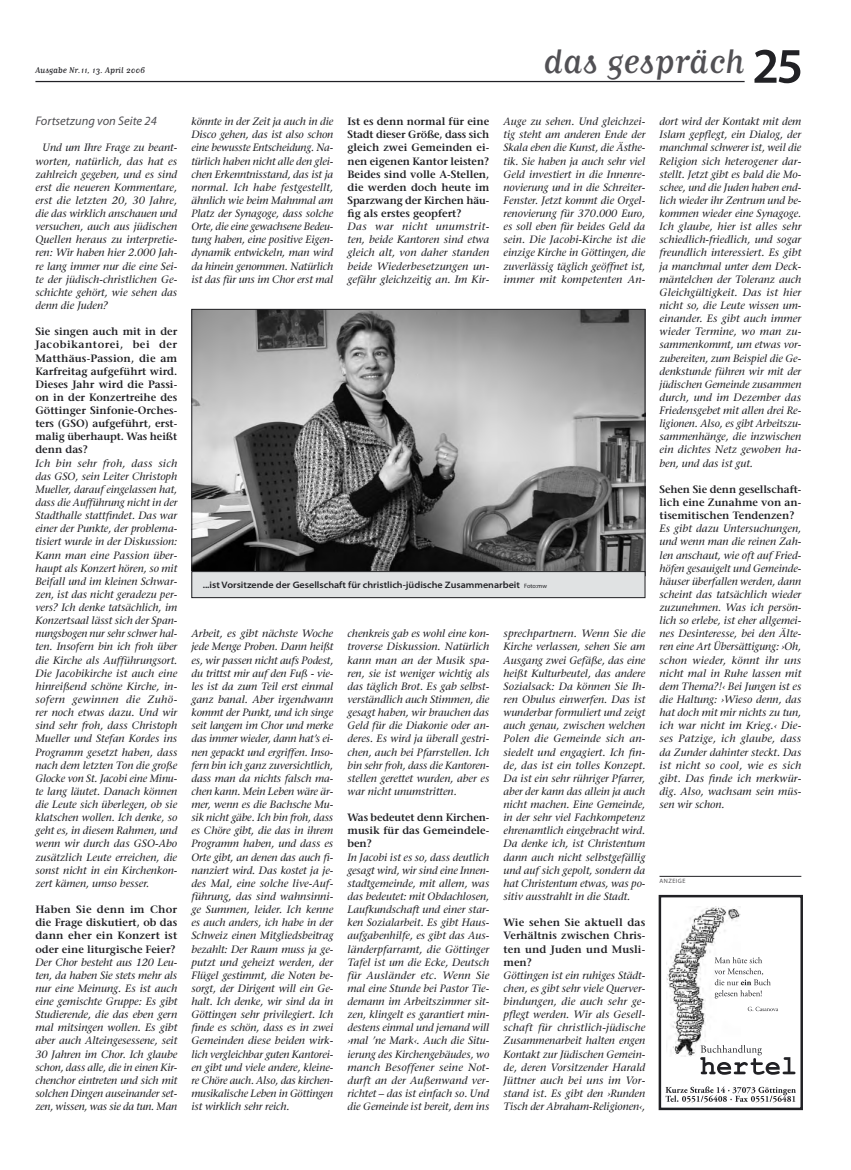
<style>
.page{position:relative;width:851px;height:1170px;background:#fff}
.page>*{position:absolute;margin:0;border:0;box-sizing:border-box;transform-origin:0 0}
.t1{font:600 50px "Myriad Pro";color:#212125}
.t2{font:40px "Matrix Script";color:#515054}
.t3{font:italic 12.5px "Myriad Pro";color:#515054}
.t4{font:italic 10.62px/13.1px "Stone Serif";color:#212125;text-align:justify}
.t5{font:600 10.62px/13.1px "Stone Serif";color:#212125;text-align:justify}
.t6{font:10px "Matrix Script";color:#212125}
.t7{font:600 semi-expanded 9.38px "Myriad Pro";color:#212125}
.t8{font:6.25px "Myriad Pro";letter-spacing:.075em;color:#515054}
.s1{font-weight:400;font-stretch:normal;font-size:6.25px}
</style>
<div class="page">
<hr style="left:35px;top:81px;width:709px;height:1px;background:#212125">
<img style="left:666px;top:906px;width:74px;height:150px">
<svg style="left:714px;top:956px;width:56px;height:42px"></svg>
<svg style="left:747px;top:1006px;width:31px;height:5px"></svg>
<svg style="left:665px;top:1086px;width:130px;height:16px"></svg>
<svg style="left:700px;top:1044px;width:95px;height:30px"></svg>
<div style="left:658px;top:894px;width:144px;height:215px;border:2px solid #212125"></div>
<hr style="left:659px;top:876px;width:142px;height:1px;background:#212125">
<img style="left:193px;top:311px;width:450px;height:260px">
<div style="left:192px;top:571px;width:453px;height:26px;background:#e0e2e3"></div>
<div style="left:191px;top:571px;width:454px;height:27px;border:1px solid #212125"></div>
<p class="t6" style="left:35px;top:65px;width:111px">Ausgabe Nr.11, 13. April 2006</p>
<h2 class="t2" style="left:543px;top:42px;width:203px">das gespräch</h2>
<h1 class="t1" style="left:754px;top:38px;width:49px">25</h1>
<p class="t3" style="left:35px;top:114px;width:123px">Fortsetzung von Seite 24</p>
<p class="t4" style="left:35px;top:141px;width:143px;text-indent:7px">Und um Ihre Frage zu beant&shy;worten, natürlich, das hat es zahlreich gegeben, und es sind erst die neueren Kommentare, erst die letzten 20, 30 Jahre, die das wirklich anschauen und versuchen, auch aus jüdischen Quellen heraus zu interpretie&shy;ren: Wir haben hier 2.000 Jah&shy;re lang immer nur die eine Sei&shy;te der jüdisch-christlichen Ge&shy;schichte gehört, wie sehen das denn die Juden?</p>
<p class="t5" style="left:35px;top:325px;width:143px">Sie singen auch mit in der Jacobikantorei, bei der Matthäus-Passion, die am Karfreitag aufgeführt wird.<br>Dieses Jahr wird die Passi&shy;on in der Konzertreihe des Göttinger Sinfonie-Orches&shy;ters (GSO) aufgeführt, erst&shy;malig überhaupt. Was heißt denn das?</p>
<p class="t4" style="left:35px;top:456px;width:143px">Ich bin sehr froh, dass sich das GSO, sein Leiter Christoph Mueller, darauf eingelassen hat, dass die Aufführung nicht in der Stadthalle stattfindet. Das war einer der Punkte, der problema&shy;tisiert wurde in der Diskussion:<br>Kann man eine Passion über&shy;haupt als Konzert hören, so mit Beifall und im kleinen Schwar&shy;zen, ist das nicht geradezu per&shy;vers? Ich denke tatsächlich, im Konzertsaal lässt sich der Span&shy;nungsbogen nur sehr schwer hal&shy;ten. Insofern bin ich froh über die Kirche als Aufführungsort.<br>Die Jacobikirche ist auch eine hinreißend schöne Kirche, in&shy;sofern gewinnen die Zuhö&shy;rer noch etwas dazu. Und wir sind sehr froh, dass Christoph Mueller und Stefan Kordes ins Programm gesetzt haben, dass nach dem letzten Ton die große Glocke von St. Jacobi eine Minu&shy;te lang läutet. Danach können die Leute sich überlegen, ob sie klatschen wollen. Ich denke, so geht es, in diesem Rahmen, und wenn wir durch das GSO-Abo zusätzlich Leute erreichen, die sonst nicht in ein Kirchenkon&shy;zert kämen, umso besser.</p>
<p class="t5" style="left:35px;top:902px;width:143px">Haben Sie denn im Chor die Frage diskutiert, ob das dann eher ein Konzert ist oder eine liturgische Feier?</p>
<p class="t4" style="left:35px;top:955px;width:143px">Der Chor besteht aus 120 Leu&shy;ten, da haben Sie stets mehr als nur eine Meinung. Es ist auch eine gemischte Gruppe: Es gibt Studierende, die das eben gern mal mitsingen wollen. Es gibt aber auch Alteingesessene, seit 30 Jahren im Chor. Ich glaube schon, dass alle, die in einen Kir&shy;chenchor eintreten und sich mit solchen Dingen auseinander set&shy;zen, wissen, was sie da tun. Man</p>
<p class="t4" style="left:191px;top:115px;width:143px">könnte in der Zeit ja auch in die Disco gehen, das ist also schon eine bewusste Entscheidung. Na&shy;türlich haben nicht alle den glei&shy;chen Erkenntnisstand, das ist ja normal. Ich habe festgestellt, ähnlich wie beim Mahnmal am Platz der Synagoge, dass solche Orte, die eine gewachsene Bedeu&shy;tung haben, eine positive Eigen&shy;dynamik entwickeln, man wird da hinein genommen. Natürlich ist das für uns im Chor erst mal</p>
<p class="t5" style="left:347px;top:115px;width:143px">Ist es denn normal für eine Stadt dieser Größe, dass sich gleich zwei Gemeinden ei&shy;nen eigenen Kantor leisten?<br>Beides sind volle A-Stellen, die werden doch heute im Sparzwang der Kirchen häu&shy;fig als erstes geopfert?</p>
<p class="t4" style="left:347px;top:220px;width:143px">Das war nicht unumstrit&shy;ten, beide Kantoren sind etwa gleich alt, von daher standen beide Wiederbesetzungen un&shy;gefähr gleichzeitig an. Im Kir-</p>
<p class="t4" style="left:503px;top:115px;width:143px">Auge zu sehen. Und gleichzei&shy;tig steht am anderen Ende der Skala eben die Kunst, die Ästhe&shy;tik. Sie haben ja auch sehr viel Geld investiert in die Innenre&shy;novierung und in die Schreiter-Fenster. Jetzt kommt die Orgel&shy;renovierung für 370.000 Euro, es soll eben für beides Geld da sein. Die Jacobi-Kirche ist die einzige Kirche in Göttingen, die zuverlässig täglich geöffnet ist, immer mit kompetenten An-</p>
<p class="t7" style="left:203px;top:579px;width:345px">...ist Vorsitzende der Gesellschaft für christlich-jüdische Zusammenarbeit <span class="s1">Foto:mw</span></p>
<p class="t4" style="left:191px;top:627px;width:143px">Arbeit, es gibt nächste Woche jede Menge Proben. Dann heißt es, wir passen nicht aufs Podest, du trittst mir auf den Fuß - vie&shy;les ist da zum Teil erst einmal ganz banal. Aber irgendwann kommt der Punkt, und ich singe seit langem im Chor und merke das immer wieder, dann hat’s ei&shy;nen gepackt und ergriffen. Inso&shy;fern bin ich ganz zuversichtlich, dass man da nichts falsch ma&shy;chen kann. Mein Leben wäre är&shy;mer, wenn es die Bachsche Mu&shy;sik nicht gäbe. Ich bin froh, dass es Chöre gibt, die das in ihrem Programm haben, und dass es Orte gibt, an denen das auch fi&shy;nanziert wird. Das kostet ja je&shy;des Mal, eine solche live-Auf&shy;führung, das sind wahnsinni&shy;ge Summen, leider. Ich kenne es auch anders, ich habe in der Schweiz einen Mitgliedsbeitrag bezahlt: Der Raum muss ja ge&shy;putzt und geheizt werden, der Flügel gestimmt, die Noten be&shy;sorgt, der Dirigent will ein Ge&shy;halt. Ich denke, wir sind da in Göttingen sehr privilegiert. Ich finde es schön, dass es in zwei Gemeinden diese beiden wirk&shy;lich vergleichbar guten Kantorei&shy;en gibt und viele andere, kleine&shy;re Chöre auch. Also, das kirchen&shy;musikalische Leben in Göttingen ist wirklich sehr reich.</p>
<p class="t4" style="left:347px;top:627px;width:143px">chenkreis gab es wohl eine kon&shy;troverse Diskussion. Natürlich kann man an der Musik spa&shy;ren, sie ist weniger wichtig als das täglich Brot. Es gab selbst&shy;verständlich auch Stimmen, die gesagt haben, wir brauchen das Geld für die Diakonie oder an&shy;deres. Es wird ja überall gestri&shy;chen, auch bei Pfarrstellen. Ich bin sehr froh, dass die Kantoren&shy;stellen gerettet wurden, aber es war nicht unumstritten.</p>
<p class="t5" style="left:347px;top:810px;width:143px">Was bedeutet denn Kirchen&shy;musik für das Gemeindele&shy;ben?</p>
<p class="t4" style="left:347px;top:850px;width:143px">In Jacobi ist es so, dass deutlich gesagt wird, wir sind eine Innen&shy;stadtgemeinde, mit allem, was das bedeutet: mit Obdachlosen, Laufkundschaft und einer star&shy;ken Sozialarbeit. Es gibt Haus&shy;aufgabenhilfe, es gibt das Aus&shy;länderpfarramt, die Göttinger Tafel ist um die Ecke, Deutsch für Ausländer etc. Wenn Sie mal eine Stunde bei Pastor Tie&shy;demann im Arbeitszimmer sit&shy;zen, klingelt es garantiert min&shy;destens einmal und jemand will ›mal ’ne Mark‹. Auch die Situ&shy;ierung des Kirchengebäudes, wo manch Besoffener seine Not&shy;durft an der Außenwand ver&shy;richtet – das ist einfach so. Und die Gemeinde ist bereit, dem ins</p>
<p class="t4" style="left:503px;top:627px;width:143px">sprechpartnern. Wenn Sie die Kirche verlassen, sehen Sie am Ausgang zwei Gefäße, das eine heißt Kulturbeutel, das andere Sozialsack: Da können Sie Ih&shy;ren Obulus einwerfen. Das ist wunderbar formuliert und zeigt auch genau, zwischen welchen Polen die Gemeinde sich an&shy;siedelt und engagiert. Ich fin&shy;de, das ist ein tolles Konzept.<br>Da ist ein sehr rühriger Pfarrer, aber der kann das allein ja auch nicht machen. Eine Gemeinde, in der sehr viel Fachkompetenz ehrenamtlich eingebracht wird.<br>Da denke ich, ist Christentum dann auch nicht selbstgefällig und auf sich gepolt, sondern da hat Christentum etwas, was po&shy;sitiv ausstrahlt in die Stadt.</p>
<p class="t5" style="left:503px;top:915px;width:143px">Wie sehen Sie aktuell das Verhältnis zwischen Chris&shy;ten und Juden und Musli&shy;men?</p>
<p class="t4" style="left:503px;top:968px;width:143px">Göttingen ist ein ruhiges Städt&shy;chen, es gibt sehr viele Querver&shy;bindungen, die auch sehr ge&shy;pflegt werden. Wir als Gesell&shy;schaft für christlich-jüdische Zusammenarbeit halten engen Kontakt zur Jüdischen Gemein&shy;de, deren Vorsitzender Harald Jüttner auch bei uns im Vor&shy;stand ist. Es gibt den ›Runden Tisch der Abraham-Religionen‹,</p>
<p class="t4" style="left:659px;top:115px;width:143px">dort wird der Kontakt mit dem Islam gepflegt, ein Dialog, der manchmal schwerer ist, weil die Religion sich heterogener dar&shy;stellt. Jetzt gibt es bald die Mo&shy;schee, und die Juden haben end&shy;lich wieder ihr Zentrum und be&shy;kommen wieder eine Synagoge.<br>Ich glaube, hier ist alles sehr schiedlich-friedlich, und sogar freundlich interessiert. Es gibt ja manchmal unter dem Deck&shy;mäntelchen der Toleranz auch Gleichgültigkeit. Das ist hier nicht so, die Leute wissen um&shy;einander. Es gibt auch immer wieder Termine, wo man zu&shy;sammenkommt, um etwas vor&shy;zubereiten, zum Beispiel die Ge&shy;denkstunde führen wir mit der jüdischen Gemeinde zusammen durch, und im Dezember das Friedensgebet mit allen drei Re&shy;ligionen. Also, es gibt Arbeitszu&shy;sammenhänge, die inzwischen ein dichtes Netz gewoben ha&shy;ben, und das ist gut.</p>
<p class="t5" style="left:659px;top:482px;width:143px">Sehen Sie denn gesellschaft&shy;lich eine Zunahme von an&shy;tisemitischen Tendenzen?</p>
<p class="t4" style="left:659px;top:522px;width:143px">Es gibt dazu Untersuchungen, und wenn man die reinen Zah&shy;len anschaut, wie oft auf Fried&shy;höfen gesauigelt und Gemeinde&shy;häuser überfallen werden, dann scheint das tatsächlich wieder zuzunehmen. Was ich persön&shy;lich so erlebe, ist eher allgemei&shy;nes Desinteresse, bei den Älte&shy;ren eine Art Übersättigung: ›Oh, schon wieder, könnt ihr uns nicht mal in Ruhe lassen mit dem Thema?!‹ Bei Jungen ist es die Haltung: ›Wieso denn, das hat doch mit mir nichts zu tun, ich war nicht im Krieg.‹ Die&shy;ses Patzige, ich glaube, dass da Zunder dahinter steckt. Das ist nicht so cool, wie es sich gibt. Das finde ich merkwür&shy;dig. Also, wachsam sein müs&shy;sen wir schon.</p>
<p class="t8" style="left:659px;top:877px;width:27px">ANZEIGE</p>
</div>
